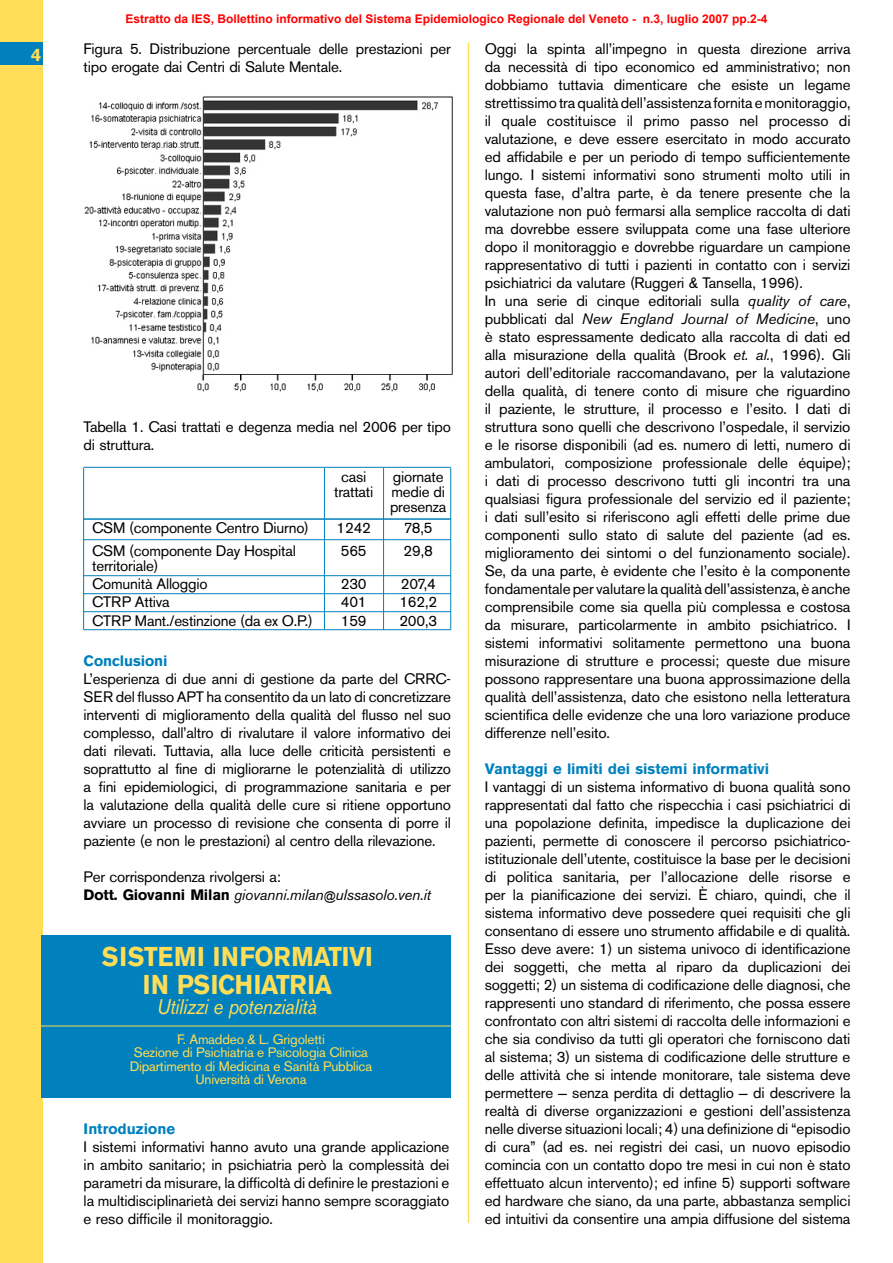
<style>
.page{position:relative;width:893px;height:1263px;background:#fff}
.page>*{position:absolute;margin:0;border:0;box-sizing:border-box;transform-origin:0 0}
.t1{font:700 27px/28.5px "AK11";color:#ffdd56;text-align:center;scale:.9 1}
.t2{font:italic 21px "AK11";letter-spacing:-.005em;color:#ffdd56;scale:.9 1}
.t3{font:700 18px "AK11";color:#ffdd56}
.t4{font:15px/18px "AK11";letter-spacing:.005em;color:#000}
.t5{font:italic 15px/18px "AK11";color:#000}
.t6{font:700 15px "AK11";letter-spacing:.005em;color:#0081bd}
.t7{font:13.5px/13.5px "AK11";color:#ffdd56;text-align:center}
.t8{font:700 12px "Arial";color:#f00}
.s1{font-style:normal}
.s2{font-weight:700;font-style:normal}
.s3{font-family:"Arial";font-size:12px}
.s4{font-style:italic}
</style>
<div class="page">
<hr style="left:468px;top:43px;width:1px;height:1179px;background:#ffdd56">
<div style="left:0;top:0;width:43px;height:1263px;background:#ffdd56"></div>
<div style="left:0;top:43px;width:43px;height:22px;background:#0081bd"></div>
<img style="left:84px;top:96px;width:369px;height:296px">
<hr style="left:84px;top:467px;width:367px;height:1px;background:#0081bd">
<hr style="left:84px;top:519px;width:367px;height:1px;background:#0081bd">
<hr style="left:84px;top:539px;width:367px;height:1px;background:#0081bd">
<hr style="left:84px;top:575px;width:367px;height:1px;background:#0081bd">
<hr style="left:84px;top:593px;width:367px;height:1px;background:#0081bd">
<hr style="left:84px;top:611px;width:367px;height:1px;background:#0081bd">
<hr style="left:84px;top:629px;width:367px;height:1px;background:#0081bd">
<hr style="left:83px;top:468px;width:1px;height:162px;background:#0081bd">
<hr style="left:450px;top:468px;width:1px;height:162px;background:#0081bd">
<hr style="left:324px;top:468px;width:1px;height:162px;background:#0081bd">
<hr style="left:383px;top:468px;width:1px;height:162px;background:#0081bd">
<div style="left:41px;top:936px;width:410px;height:162px;background:#0081bd"></div>
<hr style="left:41px;top:1026px;width:410px;height:1px;background:#ffdd56">
<p class="t8" style="left:125px;top:11px;width:644px">Estratto da IES, Bollettino informativo del Sistema Epidemiologico Regionale del Veneto - n.3, luglio 2007 pp.2-4</p>
<p class="t3" style="left:31px;top:44px;width:11px">4</p>
<p class="t4" style="left:84px;top:40px;width:369px">Figura 5. Distribuzione percentuale delle prestazioni per tipo erogate dai Centri di Salute Mentale.</p>
<p class="t4" style="left:84px;top:418px;width:369px">Tabella 1. Casi trattati e degenza media nel 2006 per tipo di struttura.</p>
<p class="t4" style="left:334px;top:469px;width:114px;line-height:15px;text-align:right">giornate<br>trattati medie di presenza</p>
<p class="t4" style="left:341px;top:468px;width:27px">casi</p>
<p class="t4" style="left:92px;top:519px;width:218px">CSM (componente Centro Diurno)</p>
<p class="t4" style="left:336px;top:519px;width:36px">1242</p>
<p class="t4" style="left:404px;top:519px;width:30px">78,5</p>
<p class="t4" style="left:92px;top:541px;width:205px">CSM (componente Day Hospital</p>
<p class="t4" style="left:341px;top:541px;width:27px">565</p>
<p class="t4" style="left:404px;top:541px;width:31px">29,8</p>
<p class="t4" style="left:92px;top:556px;width:117px;line-height:18.5px">territoriale)<br>Comunità Alloggio</p>
<p class="t4" style="left:341px;top:575px;width:27px">230</p>
<p class="t4" style="left:401px;top:575px;width:36px">207,4</p>
<p class="t4" style="left:92px;top:593px;width:79px">CTRP Attiva</p>
<p class="t4" style="left:341px;top:593px;width:27px">401</p>
<p class="t4" style="left:399px;top:593px;width:39px">162,2</p>
<p class="t4" style="left:92px;top:612px;width:222px">CTRP Mant./estinzione (da ex O.P.)</p>
<p class="t4" style="left:341px;top:612px;width:27px">159</p>
<p class="t4" style="left:399px;top:612px;width:39px">200,3</p>
<p class="t6" style="left:84px;top:652px;width:85px">Conclusioni</p>
<p class="t4" style="left:84px;top:670px;width:369px;text-align:justify">L’esperienza di due anni di gestione da parte del CRRC-SER del flusso APT ha consentito da un lato di concretizzare interventi di miglioramento della qualità del flusso nel suo complesso, dall’altro di rivalutare il valore informativo dei dati rilevati. Tuttavia, alla luce delle criticità persistenti e soprattutto al fine di migliorarne le potenzialità di utilizzo a fini epidemiologici, di programmazione sanitaria e per la valutazione della qualità delle cure si ritiene opportuno avviare un processo di revisione che consenta di porre il paziente (e non le prestazioni) al centro della rilevazione.</p>
<p class="t5" style="left:84px;top:868px;width:349px"><span class="s1">Per corrispondenza rivolgersi a:<br></span><span class="s2">Dott. Giovanni Milan</span> giovanni.milan<span class="s3">@</span>ulssasolo.ven.it</p>
<h1 class="t1" style="left:102px;top:942px;width:302px">SISTEMI INFORMATIVI<br>IN PSICHIATRIA</h1>
<h2 class="t2" style="left:158px;top:994px;width:179px">Utilizzi e potenzialità</h2>
<p class="t7" style="left:130px;top:1032px;width:244px">F. Amaddeo &amp; L. Grigoletti<br>Sezione di Psichiatria e Psicologia Clinica Dipartimento di Medicina e Sanità Pubblica Università di Verona</p>
<p class="t6" style="left:84px;top:1120px;width:93px">Introduzione</p>
<p class="t4" style="left:84px;top:1138px;width:367px;text-align:justify">I sistemi informativi hanno avuto una grande applicazione in ambito sanitario; in psichiatria però la complessità dei parametri da misurare, la difficoltà di definire le prestazioni e la multidisciplinarietà dei servizi hanno sempre scoraggiato e reso difficile il monitoraggio.</p>
<p class="t4" style="left:485px;top:40px;width:367px">Oggi la spinta all’impegno in questa direzione arriva da necessità di tipo economico ed amministrativo; non dobbiamo tuttavia dimenticare che esiste un legame strettissimo tra qualità dell’assistenza fornita e monitoraggio, il quale costituisce il primo passo nel processo di valutazione, e deve essere esercitato in modo accurato ed affidabile e per un periodo di tempo sufficientemente lungo. I sistemi informativi sono strumenti molto utili in questa fase, d’altra parte, è da tenere presente che la valutazione non può fermarsi alla semplice raccolta di dati ma dovrebbe essere sviluppata come una fase ulteriore dopo il monitoraggio e dovrebbe riguardare un campione rappresentativo di tutti i pazienti in contatto con i servizi psichiatrici da valutare (Ruggeri &amp; Tansella, 1996).<br>In una serie di cinque editoriali sulla <span class="s4">quality of care</span>, pubblicati dal <span class="s4">New England Journal of Medicine</span>, uno è stato espressamente dedicato alla raccolta di dati ed alla misurazione della qualità (Brook <span class="s4">et. al.</span>, 1996). Gli autori dell’editoriale raccomandavano, per la valutazione della qualità, di tenere conto di misure che riguardino il paziente, le strutture, il processo e l’esito. I dati di struttura sono quelli che descrivono l’ospedale, il servizio e le risorse disponibili (ad es. numero di letti, numero di ambulatori, composizione professionale delle équipe); i dati di processo descrivono tutti gli incontri tra una qualsiasi figura professionale del servizio ed il paziente; i dati sull’esito si riferiscono agli effetti delle prime due componenti sullo stato di salute del paziente (ad es. miglioramento dei sintomi o del funzionamento sociale).<br>Se, da una parte, è evidente che l’esito è la componente fondamentale per valutare la qualità dell’assistenza, è anche comprensibile come sia quella più complessa e costosa da misurare, particolarmente in ambito psichiatrico. I sistemi informativi solitamente permettono una buona misurazione di strutture e processi; queste due misure possono rappresentare una buona approssimazione della qualità dell’assistenza, dato che esistono nella letteratura scientifica delle evidenze che una loro variazione produce differenze nell’esito.</p>
<p class="t6" style="left:485px;top:760px;width:286px">Vantaggi e limiti dei sistemi informativi</p>
<p class="t4" style="left:485px;top:778px;width:367px;text-align:justify">I vantaggi di un sistema informativo di buona qualità sono rappresentati dal fatto che rispecchia i casi psichiatrici di una popolazione definita, impedisce la duplicazione dei pazienti, permette di conoscere il percorso psichiatrico&shy;istituzionale dell’utente, costituisce la base per le decisioni di politica sanitaria, per l’allocazione delle risorse e per la pianificazione dei servizi. È chiaro, quindi, che il sistema informativo deve possedere quei requisiti che gli consentano di essere uno strumento affidabile e di qualità.<br>Esso deve avere: 1) un sistema univoco di identificazione dei soggetti, che metta al riparo da duplicazioni dei soggetti; 2) un sistema di codificazione delle diagnosi, che rappresenti uno standard di riferimento, che possa essere confrontato con altri sistemi di raccolta delle informazioni e che sia condiviso da tutti gli operatori che forniscono dati al sistema; 3) un sistema di codificazione delle strutture e delle attività che si intende monitorare, tale sistema deve permettere <sup>_</sup> senza perdita di dettaglio <sup>_</sup> di descrivere la realtà di diverse organizzazioni e gestioni dell’assistenza nelle diverse situazioni locali; 4) una definizione di “episodio di cura” (ad es. nei registri dei casi, un nuovo episodio comincia con un contatto dopo tre mesi in cui non è stato effettuato alcun intervento); ed infine 5) supporti software ed hardware che siano, da una parte, abbastanza semplici ed intuitivi da consentire una ampia diffusione del sistema</p>
</div>
